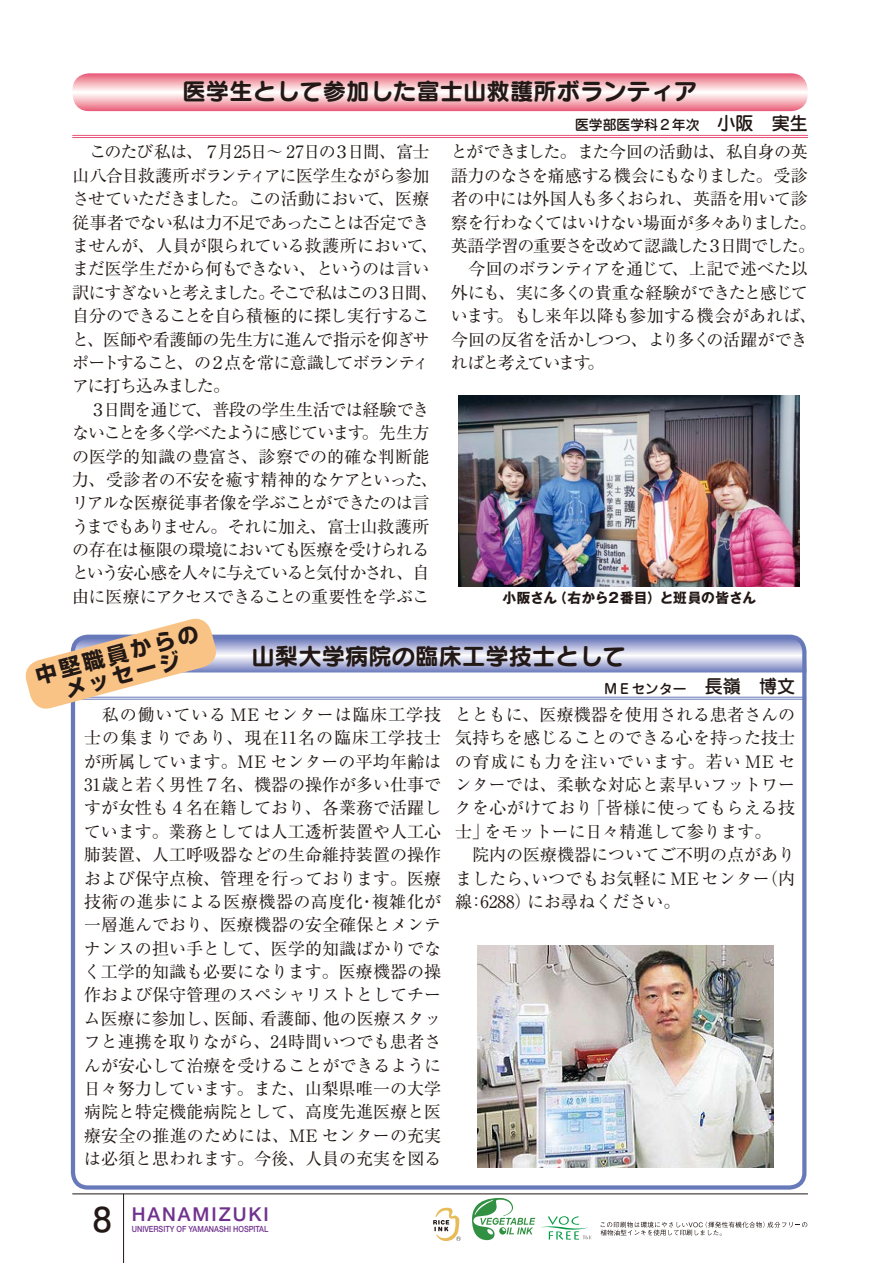
<style>
.page{position:relative;width:893px;height:1263px;background:#fff}
.page>*{position:absolute;margin:0;border:0;box-sizing:border-box;transform-origin:0 0}
.t1{font:23.4px "Seurat Pro B";color:#221815}
.t2{font:700 21.3px/21.3px "Shin Go Pr 5";color:#221815;text-align:center}
.t3{font:500 19.2px "Helvetica Neue LT Std";letter-spacing:.1em;color:#70318e}
.t4{font:16.95px/23.4px "Ryumin Pro";letter-spacing:-.05em;color:#221815}
.t5{font:16.95px/23.4px "Ryumin Pro";letter-spacing:-.02em;color:#221815;text-align:justify}
.t6{font:16.95px/23.4px "Ryumin Pro";color:#221815}
.t7{font:500 13.8px "Jun 34 Pro";color:#221815}
.t8{font:700 13.8px "Gothic MB101 Pr 5";letter-spacing:-.005em;color:#221815}
.t9{font:500 8.55px "Helvetica Neue LT Std";color:#70318e;scale:.86 1}
.s1{font-size:18px}
.s2{font-family:"Futo Go B101 Pro";font-weight:700;font-size:34.05px;color:#221815}
</style>
<div class="page">
<svg style="left:601px;top:1221px;width:206px;height:15px"></svg>
<svg style="left:472px;top:1198px;width:119px;height:42px"></svg>
<svg style="left:433px;top:1207px;width:28px;height:34px"></svg>
<div style="left:71px;top:635px;width:735px;height:554px;border:4px solid #6879ba;border-radius:15px"></div>
<svg style="left:25px;top:618px;width:781px;height:94px"></svg>
<img style="left:477px;top:945px;width:296px;height:222px">
<svg style="left:73px;top:73px;width:735px;height:38px;background:#f4b1bc"></svg>
<hr style="left:72px;top:135px;width:736px;height:1px;background:#e95377">
<hr style="left:72px;top:137px;width:736px;height:1px;background:#e95377">
<img style="left:459px;top:395px;width:341px;height:192px">
<hr style="left:72px;top:1193px;width:736px;height:1px;background:#221815">
<hr style="left:123px;top:1194px;width:1px;height:69px;background:#221815">
<h1 class="t1" style="left:183px;top:75px;width:516px">医学生として参加した富士山救護所ボランティア</h1>
<p class="t7" style="left:575px;top:114px;width:234px">医学部医学科２年次 <span class="s1">小阪　実生</span></p>
<p class="t4" style="left:72px;top:139px;width:367px">　このたび私は、７月25日～ 27日の３日間、富士山八合目救護所ボランティアに医学生ながら参加させていただきました。この活動において、医療従事者でない私は力不足であったことは否定できませんが、人員が限られている救護所において、まだ医学生だから何もできない、というのは言い訳にすぎないと考えました。そこで私はこの３日間、自分のできることを自ら積極的に探し実行すること、医師や看護師の先生方に進んで指示を仰ぎサポートすること、の２点を常に意識してボランティアに打ち込みました。<br>　３日間を通じて、普段の学生生活では経験できないことを多く学べたように感じています。先生方の医学的知識の豊富さ、診察での的確な判断能力、受診者の不安を癒す精神的なケアといった、リアルな医療従事者像を学ぶことができたのは言うまでもありません。それに加え、富士山救護所の存在は極限の環境においても医療を受けられるという安心感を人々に与えていると気付かされ、自由に医療にアクセスできることの重要性を学ぶこ</p>
<p class="t4" style="left:451px;top:139px;width:367px">とができました。また今回の活動は、私自身の英語力のなさを痛感する機会にもなりました。受診者の中には外国人も多くおられ、英語を用いて診察を行わなくてはいけない場面が多々ありました。英語学習の重要さを改めて認識した３日間でした。　今回のボランティアを通じて、上記で述べた以外にも、実に多くの貴重な経験ができたと感じています。もし来年以降も参加する機会があれば、今回の反省を活かしつつ、より多くの活躍ができればと考えています。</p>
<p class="t8" style="left:502px;top:586px;width:255px">小阪さん（右から２番目）と班員の皆さん</p>
<p class="t2" style="left:33px;top:664px;width:169px;rotate:-15deg">中堅職員からのメッセージ</p>
<h1 class="t1" style="left:252px;top:640px;width:376px">山梨大学病院の臨床工学技士として</h1>
<p class="t5" style="left:84px;top:702px;width:359px">　私の働いている ME センターは臨床工学技士の集まりであり、現在11名の臨床工学技士が所属しています。ME センターの平均年齢は31歳と若く男性７名、機器の操作が多い仕事ですが女性も４名在籍しており、各業務で活躍しています。業務としては人工透析装置や人工心肺装置、人工呼吸器などの生命維持装置の操作および保守点検、管理を行っております。医療技術の進歩による医療機器の高度化・複雑化が一層進んでおり、医療機器の安全確保とメンテナンスの担い手として、医学的知識ばかりでなく工学的知識も必要になります。医療機器の操作および保守管理のスペシャリストとしてチーム医療に参加し、医師、看護師、他の医療スタッフと連携を取りながら、24時間いつでも患者さんが安心して治療を受けることができるように日々努力しています。また、山梨県唯一の大学病院と特定機能病院として、高度先進医療と医療安全の推進のためには、ME センターの充実は必須と思われます。今後、人員の充実を図る</p>
<p class="t6" style="left:455px;top:702px;width:342px">とともに、医療機器を使用される患者さんの気持ちを感じることのできる心を持った技士の育成にも力を注いでいます。若い ME センターでは、柔軟な対応と素早いフットワークを心がけており「皆様に使ってもらえる技士」をモットーに日々精進して参ります。<br>　院内の医療機器についてご不明の点がありましたら、いつでもお気軽に ME センター（内線：6288）にお尋ねください。</p>
<p class="t7" style="left:604px;top:677px;width:193px">ＭＥセンター <span class="s1">長嶺　博文</span></p>
<p class="t3" style="left:93px;top:1202px;width:177px"><span class="s2">8</span> HANAMIZUKI</p>
<p class="t9" style="left:132px;top:1224px;width:160px">UNIVERSITY OF YAMANASHI HOSPITAL</p>
</div>
